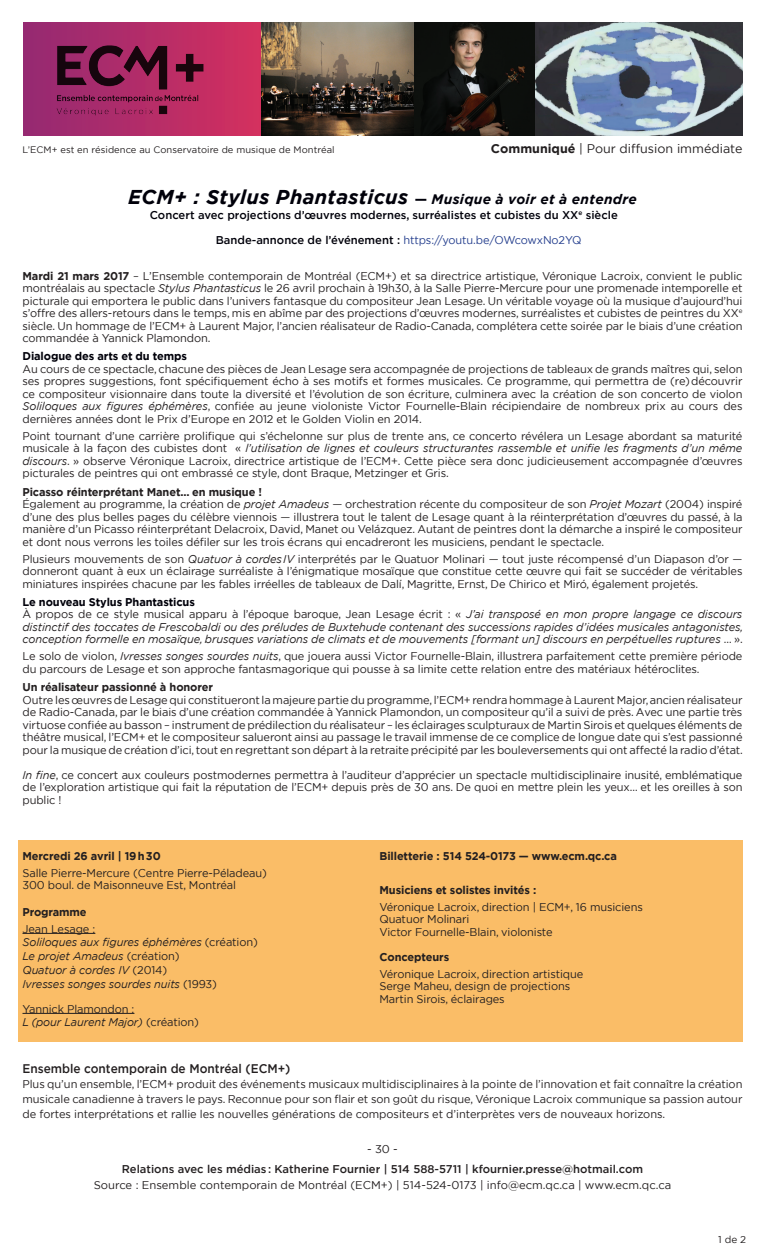
<style>
.page{position:relative;width:765px;height:1260px;background:#fff}
.page>*{position:absolute;margin:0;border:0;box-sizing:border-box;transform-origin:0 0}
.t1{font:italic 700 20px "Gotham";letter-spacing:.015em;color:#00000a}
.t2{font:500 12.5px "Gotham";color:#231f20;scale:.95 1}
.t3{font:12.5px "Gotham";color:#231f20}
.t4{font:11.25px/12.5px "Gotham";letter-spacing:-.01em;color:#231f20;text-align:justify}
.t5{font:italic 11.25px/13.8px "Gotham";letter-spacing:-.01em;color:#231f20}
.t6{font:700 11.25px "Gotham";letter-spacing:-.01em;color:#231f20}
.t7{font:500 11.25px/24.6px "Gotham";color:#00000a}
.t8{font:500 11.25px "Gotham";color:#231f20}
.t9{font:700 11.25px "Gotham";letter-spacing:-.01em;color:#00000a}
.t10{font:10px "Gotham";color:#231f20}
.t11{font:9.38px "Gotham";letter-spacing:.005em;color:#231f20}
.s1{font-weight:700}
.s2{font-style:normal;font-size:13.75px}
.s3{font-size:13.75px}
.s4{font-weight:400;color:#253f8e}
.s5{font-style:italic}
.s6{font-weight:700;font-style:normal;color:#00000a}
.s7{font-style:normal}
</style>
<div class="page">
<div style="left:18px;top:840px;width:724px;height:202px;background:#fabd67"></div>
<hr style="left:22px;top:933px;width:73px;height:1px;background:#231f20">
<hr style="left:22px;top:1013px;width:112px;height:1px;background:#231f20">
<svg style="left:23px;top:22px;width:239px;height:114px;background:#b62d66"></svg>
<img style="left:47px;top:39px;width:163px;height:81px">
<img style="left:262px;top:22px;width:480px;height:114px">
<p class="t11" style="left:22px;top:143px;width:314px">L’ECM+ est en résidence au Conservatoire de musique de Montréal</p>
<p class="t3" style="left:491px;top:140px;width:253px"><span class="s1">Communiqué</span> | Pour diffusion immédiate</p>
<h1 class="t1" style="left:128px;top:184px;width:510px">ECM+ : Stylus Phantasticus <span class="s2">—</span> <span class="s3">Musique à voir et à entendre</span></h1>
<p class="t7" style="left:216px;top:203px;width:404px;text-indent:-66px">Concert avec projections d’œuvres modernes, surréalistes et cubistes du XX<sup>e</sup> siècle<br>Bande-annonce de l’événement : <span class="s4">https://youtu.be/OWcowxNo2YQ</span></p>
<p class="t4" style="left:22px;top:269px;width:722px"><span class="s1">Mardi 21 mars 2017</span> – L’Ensemble contemporain de Montréal (ECM+) et sa directrice artistique, Véronique Lacroix, convient le public montréalais au spectacle <span class="s5">Stylus Phantasticus</span> le 26 avril prochain à 19h30, à la Salle Pierre-Mercure pour une promenade intemporelle et picturale qui emportera le public dans l’univers fantasque du compositeur Jean Lesage. Un véritable voyage où la musique d’aujourd’hui s’offre des allers-retours dans le temps, mis en abîme par des projections d’œuvres modernes, surréalistes et cubistes de peintres du XX<sup>e </sup>siècle. Un hommage de l’ECM+ à Laurent Major, l’ancien réalisateur de Radio-Canada, complétera cette soirée par le biais d’une création commandée à Yannick Plamondon.</p>
<p class="t9" style="left:23px;top:349px;width:166px">Dialogue des arts et du temps</p>
<p class="t4" style="left:22px;top:362px;width:722px">Au cours de ce spectacle, chacune des pièces de Jean Lesage sera accompagnée de projections de tableaux de grands maîtres qui, selon ses propres suggestions, font spécifiquement écho à ses motifs et formes musicales. Ce programme, qui permettra de (re) découvrir ce compositeur visionnaire dans toute la diversité et l’évolution de son écriture, culminera avec la création de son concerto de violon <span class="s5">Soliloques aux figures éphémères</span>, confiée au jeune violoniste Victor Fournelle-Blain récipiendaire de nombreux prix au cours des dernières années dont le Prix d’Europe en 2012 et le Golden Violin en 2014.</p>
<p class="t4" style="left:22px;top:429px;width:722px">Point tournant d’une carrière prolifique qui s’échelonne sur plus de trente ans, ce concerto révélera un Lesage abordant sa maturité musicale à la façon des cubistes dont « <span class="s5">l’utilisation de lignes et couleurs structurantes rassemble et unifie les fragments d’un même discours</span>. » observe Véronique Lacroix, directrice artistique de l’ECM+. Cette pièce sera donc judicieusement accompagnée d’œuvres picturales de peintres qui ont embrassé ce style, dont Braque, Metzinger et Gris.</p>
<p class="t4" style="left:22px;top:485px;width:722px;text-align:left"><span class="s1">Picasso réinterprétant Manet... en musique !<br></span>Également au programme, la création de <span class="s5">projet Amadeus</span> — orchestration récente du compositeur de son <span class="s5">Projet Mozart</span> (2004) inspiré d’une des plus belles pages du célèbre viennois — illustrera tout le talent de Lesage quant à la réinterprétation d’œuvres du passé, à la manière d’un Picasso réinterprétant Delacroix, David, Manet ou Velázquez. Autant de peintres dont la démarche a inspiré le compositeur et dont nous verrons les toiles défiler sur les trois écrans qui encadreront les musiciens, pendant le spectacle.</p>
<p class="t4" style="left:22px;top:552px;width:722px">Plusieurs mouvements de son <span class="s5">Quatuor à cordes IV</span> interprétés par le Quatuor Molinari — tout juste récompensé d’un Diapason d’or — donneront quant à eux un éclairage surréaliste à l’énigmatique mosaïque que constitue cette œuvre qui fait se succéder de véritables miniatures inspirées chacune par les fables irréelles de tableaux de Dalí, Magritte, Ernst, De Chirico et Miró, également projetés.</p>
<p class="t5" style="left:22px;top:595px;width:722px;line-height:12.5px"><span class="s6">Le nouveau Stylus Phantasticus<br></span><span class="s7">À propos de ce style musical apparu à l’époque baroque, Jean Lesage écrit : «</span> J’ai transposé en mon propre langage ce discours distinctif des toccates de Frescobaldi ou des préludes de Buxtehude contenant des successions rapides d’idées musicales antagonistes, conception formelle en mosaïque, brusques variations de climats et de mouvements [formant un] discours en perpétuelles ruptures <span class="s7">… ».</span></p>
<p class="t4" style="left:22px;top:650px;width:722px">Le solo de violon, <span class="s5">Ivresses songes sourdes nuits</span>, que jouera aussi Victor Fournelle-Blain, illustrera parfaitement cette première période du parcours de Lesage et son approche fantasmagorique qui pousse à sa limite cette relation entre des matériaux hétéroclites.</p>
<p class="t6" style="left:22px;top:680px;width:192px">Un réalisateur passionné à honorer</p>
<p class="t4" style="left:22px;top:693px;width:722px">Outre les œuvres de Lesage qui constitueront la majeure partie du programme, l’ECM+ rendra hommage à Laurent Major, ancien réalisateur de Radio-Canada, par le biais d’une création commandée à Yannick Plamondon, un compositeur qu’il a suivi de près. Avec une partie très virtuose confiée au basson – instrument de prédilection du réalisateur – les éclairages sculpturaux de Martin Sirois et quelques éléments de théâtre musical, l’ECM+ et le compositeur salueront ainsi au passage le travail immense de ce complice de longue date qui s’est passionné pour la musique de création d’ici, tout en regrettant son départ à la retraite précipité par les bouleversements qui ont affecté la radio d’état.</p>
<p class="t4" style="left:22px;top:768px;width:722px"><span class="s5">In fine</span>, ce concert aux couleurs postmodernes permettra à l’auditeur d’apprécier un spectacle multidisciplinaire inusité, emblématique de l’exploration artistique qui fait la réputation de l’ECM+ depuis près de 30 ans. De quoi en mettre plein les yeux… et les oreilles à son public !</p>
<p class="t6" style="left:22px;top:848px;width:140px">Mercredi 26 avril | 19 h 30</p>
<p class="t4" style="left:22px;top:866px;width:246px">Salle Pierre-Mercure (Centre Pierre-Péladeau)<br>300 boul. de Maisonneuve Est, Montréal</p>
<p class="t6" style="left:22px;top:904px;width:66px">Programme</p>
<p class="t5" style="left:22px;top:921px;width:237px"><span class="s7">Jean Lesage :<br></span>Soliloques aux figures éphémères <span class="s7">(création)<br></span>Le projet Amadeus <span class="s7">(création)<br></span>Quatuor à cordes IV <span class="s7">(2014)<br></span>Ivresses songes sourdes nuits <span class="s7">(1993)</span></p>
<p class="t4" style="left:22px;top:1001px;width:178px;line-height:13.8px">Yannick Plamondon :<br><span class="s5">L (pour Laurent Major)</span> (création)</p>
<p class="t6" style="left:380px;top:848px;width:239px">Billetterie : 514 524-0173 — www.ecm.qc.ca</p>
<p class="t6" style="left:380px;top:882px;width:158px">Musiciens et solistes invités :</p>
<p class="t4" style="left:380px;top:900px;width:265px;text-align:left">Véronique Lacroix, direction | ECM+, 16 musiciens<br>Quatuor Molinari<br>Victor Fournelle-Blain, violoniste</p>
<p class="t6" style="left:380px;top:949px;width:71px">Concepteurs</p>
<p class="t4" style="left:380px;top:967px;width:205px;text-align:left">Véronique Lacroix, direction artistique<br>Serge Maheu, design de projections<br>Martin Sirois, éclairages</p>
<p class="t2" style="left:22px;top:1060px;width:284px">Ensemble contemporain de Montréal (ECM+)</p>
<p class="t4" style="left:22px;top:1076px;width:722px;line-height:15px">Plus qu’un ensemble, l’ECM+ produit des événements musicaux multidisciplinaires à la pointe de l’innovation et fait connaître la création musicale canadienne à travers le pays. Reconnue pour son flair et son goût du risque, Véronique Lacroix communique sa passion autour de fortes interprétations et rallie les nouvelles générations de compositeurs et d’interprètes vers de nouveaux horizons.</p>
<p class="t4" style="left:367px;top:1143px;width:32px">- 30 -</p>
<p class="t8" style="left:122px;top:1161px;width:523px">Relations avec les médias : Katherine Fournier | 514 588-5711 | kfournier.presse@hotmail.com</p>
<p class="t4" style="left:94px;top:1178px;width:579px">Source : Ensemble contemporain de Montréal (ECM+) | 514-524-0173 | info@ecm.qc.ca | www.ecm.qc.ca</p>
<p class="t10" style="left:718px;top:1233px;width:30px">1 de 2</p>
</div>
